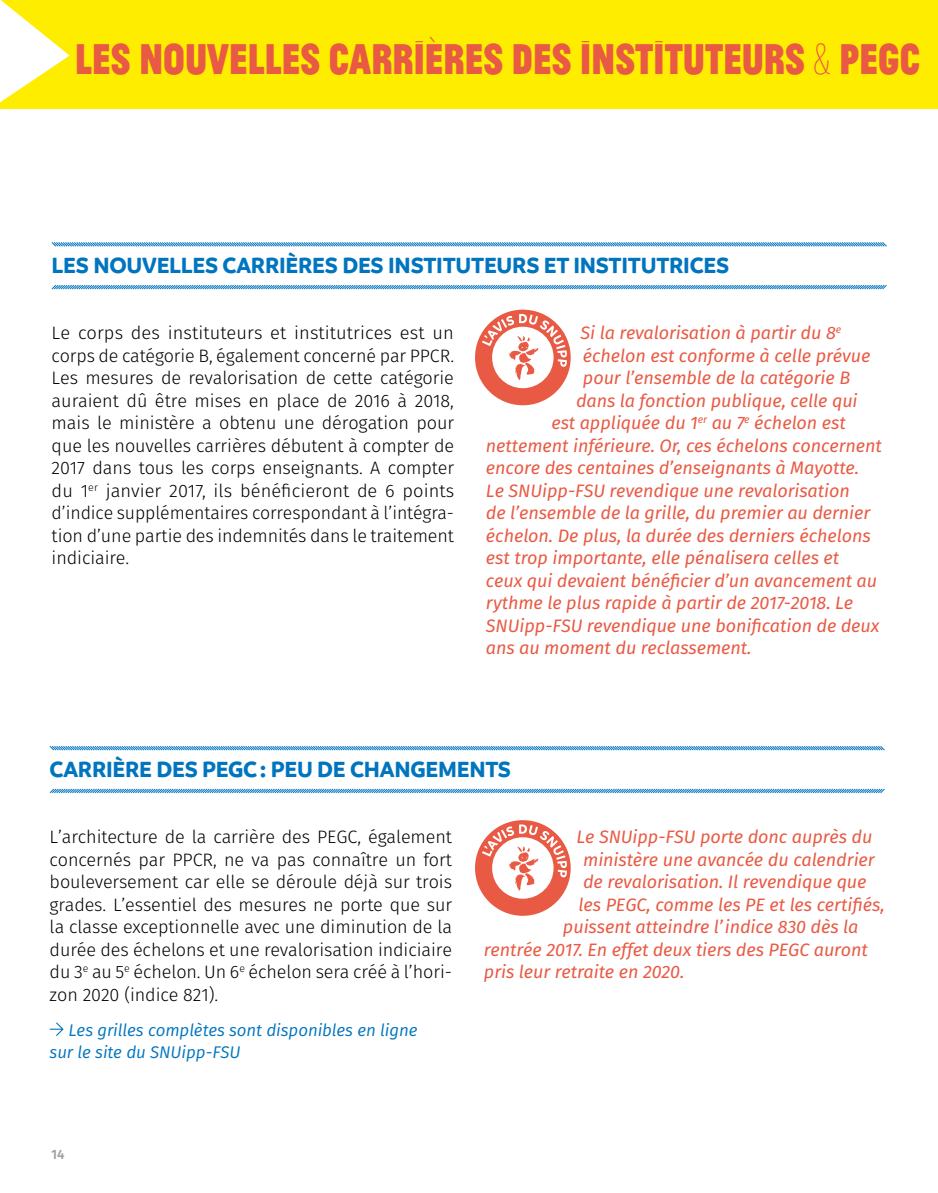
<style>
.page{position:relative;width:938px;height:1193px;background:#fff}
.page>*{position:absolute;margin:0;border:0;box-sizing:border-box;transform-origin:0 0}
.t1{font:100 45px "Jean Luc";letter-spacing:-.01em;color:#e95a44}
.t2{font:700 23.62px "Branding";letter-spacing:-.01em;color:#0075bf}
.t3{font:italic 18px "Fira Sans";letter-spacing:-.005em;color:#e95a44}
.t4{font:300 18px/22.5px "Fira Sans";letter-spacing:-.005em;color:#000;text-align:justify}
.t5{font:italic 16.88px/22.5px "Fira Sans";letter-spacing:-.005em;color:#0075bf}
.t6{font:500 13.5px "Fira Sans";color:#9d9d9c}
</style>
<div class="page">
<div style="left:0;top:0;width:938px;height:108px;background:#ffed00"></div>
<svg style="left:51px;top:242px;width:836px;height:5px;background:#82badf"></svg>
<svg style="left:51px;top:285px;width:836px;height:5px;background:#83bbdf"></svg>
<svg style="left:49px;top:746px;width:836px;height:5px;background:#82bbdf"></svg>
<svg style="left:49px;top:788px;width:836px;height:6px"></svg>
<svg style="left:50px;top:1022px;width:14px;height:14px"></svg>
<svg style="left:475px;top:310px;width:95px;height:95px"></svg>
<svg style="left:475px;top:820px;width:95px;height:96px"></svg>
<svg style="left:0;top:0;width:70px;height:102px"></svg>
<h1 class="t1" style="left:75px;top:28px;width:847px">LES NOUVELLES CARRIÈRES DES INSTITUTEURS &amp; PEGC</h1>
<h2 class="t2" style="left:52px;top:252px;width:679px">LES NOUVELLES CARRIÈRES DES INSTITUTEURS ET INSTITUTRICES</h2>
<p class="t4" style="left:52px;top:322px;width:404px">Le corps des instituteurs et institutrices est un corps de catégorie B, également concerné par PPCR.<br>Les mesures de revalorisation de cette catégorie auraient dû être mises en place de 2016 à 2018, mais le ministère a obtenu une dérogation pour que les nouvelles carrières débutent à compter de 2017 dans tous les corps enseignants. A compter du 1<sup>er</sup> janvier 2017, ils bénéficieront de 6 points d’indice supplémentaires correspondant à l’intégra&shy;tion d’une partie des indemnités dans le traitement indiciaire.</p>
<p class="t3" style="left:580px;top:320px;width:262px">Si la revalorisation à partir du 8<sup>e</sup></p>
<p class="t3" style="left:583px;top:343px;width:289px">échelon est conforme à celle prévue</p>
<p class="t3" style="left:583px;top:365px;width:269px">pour l’ensemble de la catégorie B</p>
<p class="t3" style="left:576px;top:388px;width:283px">dans la fonction publique, celle qui</p>
<p class="t3" style="left:551px;top:410px;width:296px">est appliquée du 1<sup>er</sup> au 7<sup>e</sup> échelon est</p>
<p class="t3" style="left:486px;top:433px;width:397px">nettement inférieure. Or, ces échelons concernent</p>
<p class="t3" style="left:486px;top:455px;width:375px">encore des centaines d’enseignants à Mayotte.</p>
<p class="t3" style="left:486px;top:478px;width:365px">Le SNUipp-FSU revendique une revalorisation</p>
<p class="t3" style="left:486px;top:500px;width:386px">de l’ensemble de la grille, du premier au dernier</p>
<p class="t3" style="left:486px;top:523px;width:386px">échelon. De plus, la durée des derniers échelons</p>
<p class="t3" style="left:486px;top:545px;width:355px">est trop importante, elle pénalisera celles et</p>
<p class="t3" style="left:486px;top:568px;width:392px">ceux qui devaient bénéficier d’un avancement au</p>
<p class="t3" style="left:486px;top:590px;width:369px">rythme le plus rapide à partir de 2017-2018. Le</p>
<p class="t3" style="left:486px;top:613px;width:395px">SNUipp-FSU revendique une bonification de deux</p>
<p class="t3" style="left:486px;top:635px;width:267px">ans au moment du reclassement.</p>
<h2 class="t2" style="left:50px;top:756px;width:463px">CARRIÈRE DES PEGC: PEU DE CHANGEMENTS</h2>
<p class="t4" style="left:50px;top:825px;width:404px">L’architecture de la carrière des PEGC, également concernés par PPCR, ne va pas connaître un fort bouleversement car elle se déroule déjà sur trois grades. L’essentiel des mesures ne porte que sur la classe exceptionnelle avec une diminution de la durée des échelons et une revalorisation indiciaire du 3<sup>e</sup> au 5<sup>e</sup> échelon. Un 6<sup>e</sup> échelon sera créé à l’hori&shy;zon 2020 (indice 821).</p>
<p class="t5" style="left:50px;top:1018px;width:369px;text-indent:19px">Les grilles complètes sont disponibles en ligne sur le site du SNUipp-FSU</p>
<p class="t3" style="left:576px;top:824px;width:298px">Le SNUipp-FSU porte donc auprès du</p>
<p class="t3" style="left:583px;top:846px;width:293px">ministère une avancée du calendrier</p>
<p class="t3" style="left:583px;top:869px;width:285px">de revalorisation. Il revendique que</p>
<p class="t3" style="left:578px;top:891px;width:307px">les PEGC, comme les PE et les certifiés,</p>
<p class="t3" style="left:563px;top:914px;width:297px">puissent atteindre l’indice 830 dès la</p>
<p class="t3" style="left:484px;top:936px;width:385px">rentrée 2017. En effet deux tiers des PEGC auront</p>
<p class="t3" style="left:484px;top:959px;width:202px">pris leur retraite en 2020.</p>
<p class="t6" style="left:51px;top:1144px;width:15px">14</p>
</div>
